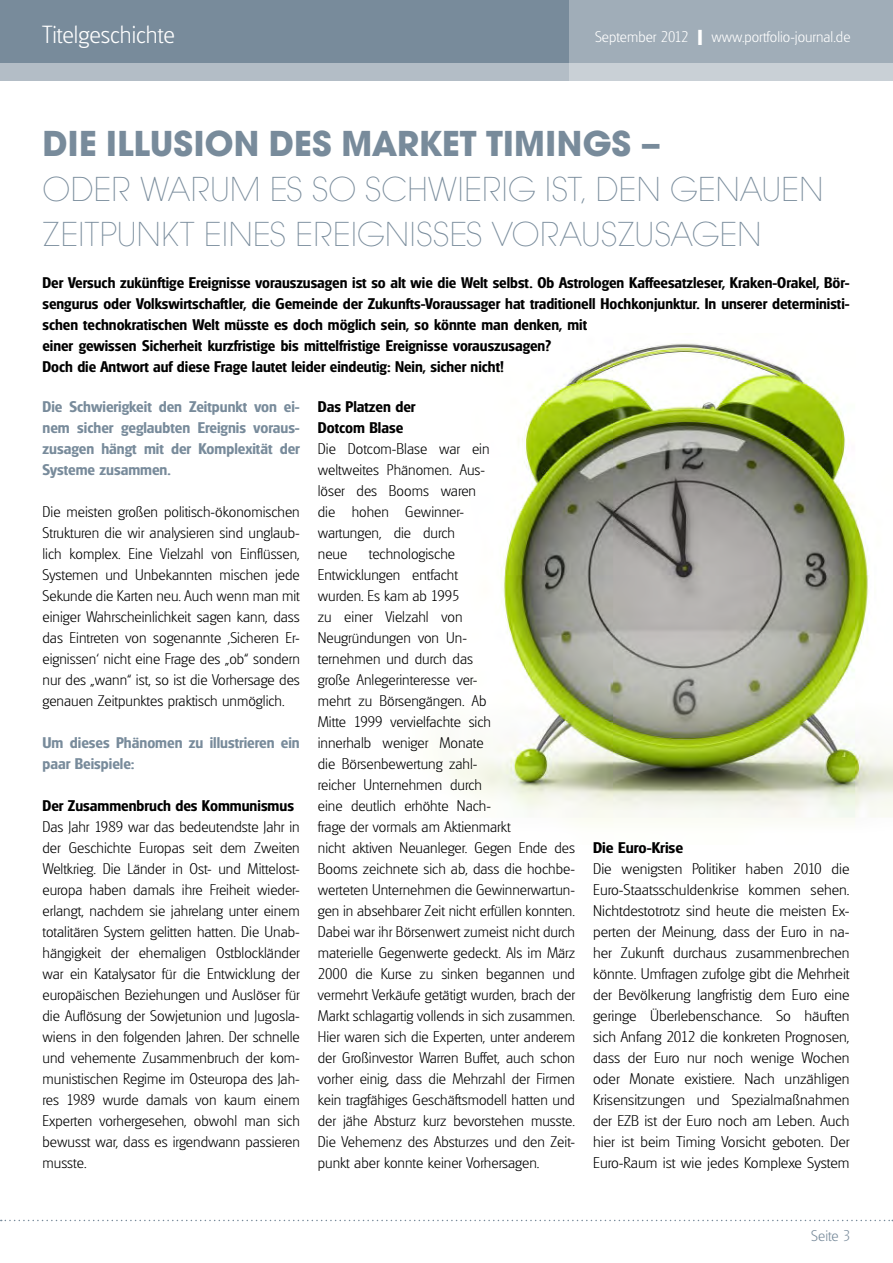
<style>
.page{position:relative;width:893px;height:1263px;background:#fff}
.page>*{position:absolute;margin:0;border:0;box-sizing:border-box;transform-origin:0 0}
.t1{font:700 37.5px "Avignon";letter-spacing:.01em;color:#788b9b}
.t2{font:200 36px/45px "Avignon";color:#788b9b}
.t3{font:200 24px "Glasgow Serial";color:#fff}
.t4{font:200 15px/21px "Glasgow Serial";color:#000;text-align:justify}
.t5{font:200 15px/21px "Glasgow Serial";color:#000;text-align:justify;scale:1.04 1}
.t6{font:700 15px/21px "Glasgow Serial";color:#000}
.t7{font:700 15px/21px "Glasgow Serial";color:#788b9b;text-align:justify}
.t8{font:200 15px "Glasgow Serial";color:#fff}
.t9{font:700 15px "Glasgow Serial";color:#000;scale:1.04 1}
.t10{font:200 15px "Glasgow Serial";color:#788b9b}
.s1{font-weight:700;font-size:21px}
</style>
<div class="page">
<div style="left:0;top:0;width:893px;height:81px;background:#788b9b"></div>
<div style="left:0;top:64px;width:893px;height:17px;background:#b3bdc6"></div>
<svg style="left:570px;top:0;width:323px;height:81px;background:#a9b4be"></svg>
<img style="left:446px;top:343px;width:447px;height:481px">
<svg style="left:1px;top:1220px;width:892px;height:1px"></svg>
<h3 class="t3" style="left:43px;top:20px;width:134px">Titelgeschichte</h3>
<p class="t8" style="left:595px;top:27px;width:257px">September 2012 <span class="s1">I</span> www.portfolio-journal.de</p>
<h1 class="t1" style="left:43px;top:120px;width:620px">DIE ILLUSION DES MARKET TIMINGS –</h1>
<h2 class="t2" style="left:43px;top:167px;width:783px">ODER WARUM ES SO SCHWIERIG IST, DEN GENAUEN<br>ZEITPUNKT EINES EREIGNISSES VORAUSZUSAGEN</h2>
<p class="t6" style="left:43px;top:272px;width:809px">Der Versuch zukünftige Ereignisse vorauszusagen ist so alt wie die Welt selbst. Ob Astrologen Kaffeesatzleser, Kraken-Orakel, Bör&shy;sengurus oder Volkswirtschaftler, die Gemeinde der Zukunfts-Voraussager hat traditionell Hochkonjunktur. In unserer deterministi&shy;schen technokratischen Welt müsste es doch möglich sein, so könnte man denken, mit<br>einer gewissen Sicherheit kurzfristige bis mittelfristige Ereignisse vorauszusagen?<br>Doch die Antwort auf diese Frage lautet leider eindeutig: Nein, sicher nicht!</p>
<p class="t7" style="left:43px;top:396px;width:259px">Die Schwierigkeit den Zeitpunkt von ei&shy;nem sicher geglaubten Ereignis voraus&shy;zusagen hängt mit der Komplexität der Systeme zusammen.</p>
<p class="t4" style="left:43px;top:501px;width:259px">Die meisten großen politisch-ökonomischen Strukturen die wir analysieren sind unglaub&shy;lich komplex. Eine Vielzahl von Einflüssen, Systemen und Unbekannten mischen jede Sekunde die Karten neu. Auch wenn man mit einiger Wahrscheinlichkeit sagen kann, dass das Eintreten von sogenannte ‚Sicheren Er&shy;eignissen‘ nicht eine Frage des „ob“ sondern nur des „wann“ ist, so ist die Vorhersage des genauen Zeitpunktes praktisch unmöglich.</p>
<p class="t7" style="left:43px;top:732px;width:259px">Um dieses Phänomen zu illustrieren ein paar Beispiele:</p>
<p class="t6" style="left:43px;top:795px;width:253px">Der Zusammenbruch des Kommunismus</p>
<p class="t4" style="left:43px;top:816px;width:259px">Das Jahr 1989 war das bedeutendste Jahr in der Geschichte Europas seit dem Zweiten Weltkrieg. Die Länder in Ost- und Mittelost&shy;europa haben damals ihre Freiheit wieder&shy;erlangt, nachdem sie jahrelang unter einem totalitären System gelitten hatten. Die Unab&shy;hängigkeit der ehemaligen Ostblockländer war ein Katalysator für die Entwicklung der europäischen Beziehungen und Auslöser für die Auflösung der Sowjetunion und Jugosla&shy;wiens in den folgenden Jahren. Der schnelle und vehemente Zusammenbruch der kom&shy;munistischen Regime im Osteuropa des Jah&shy;res 1989 wurde damals von kaum einem Experten vorhergesehen, obwohl man sich bewusst war, dass es irgendwann passieren musste.</p>
<p class="t6" style="left:318px;top:396px;width:99px">Das Platzen der<br>Dotcom Blase</p>
<p class="t4" style="left:318px;top:438px;width:173px;text-align:left">Die Dotcom-Blase war ein weltweites Phänomen. Aus&shy;löser des Booms waren die hohen Gewinner&shy;wartungen, die durch<br>neue</p>
<p class="t4" style="left:318px;top:543px;width:259px;text-align:left;text-indent:51px">technologische<br>Entwicklungen entfacht<br>wurden. Es kam ab 1995<br>zu einer Vielzahl von<br>Neugründungen von Un-<br>ternehmen und durch das<br>große Anlegerinteresse ver-<br>mehrt zu Börsengängen. Ab<br>Mitte 1999 vervielfachte sich<br>innerhalb weniger Monate<br>die Börsenbewertung zahl-<br>reicher Unternehmen durch<br>eine deutlich erhöhte Nach-<br>frage der vormals am Aktienmarkt<br>nicht aktiven Neuanleger. Gegen Ende des Booms zeichnete sich ab, dass die hochbe&shy;werteten Unternehmen die Gewinnerwartun&shy;gen in absehbarer Zeit nicht erfüllen konnten.<br>Dabei war ihr Börsenwert zumeist nicht durch materielle Gegenwerte gedeckt. Als im März 2000 die Kurse zu sinken begannen und vermehrt Verkäufe getätigt wurden, brach der Markt schlagartig vollends in sich zusammen.<br>Hier waren sich die Experten, unter anderem der Großinvestor Warren Buffet, auch schon vorher einig, dass die Mehrzahl der Firmen kein tragfähiges Geschäftsmodell hatten und der jähe Absturz kurz bevorstehen musste.<br>Die Vehemenz des Absturzes und den Zeit&shy;punkt aber konnte keiner Vorhersagen.</p>
<p class="t9" style="left:593px;top:838px;width:88px">Die Euro-Krise</p>
<p class="t5" style="left:593px;top:858px;width:248px">Die wenigsten Politiker haben 2010 die Euro-Staatsschuldenkrise kommen sehen.<br>Nichtdestotrotz sind heute die meisten Ex&shy;perten der Meinung, dass der Euro in na&shy;her Zukunft durchaus zusammenbrechen könnte. Umfragen zufolge gibt die Mehrheit der Bevölkerung langfristig dem Euro eine geringe Überlebenschance. So häuften sich Anfang 2012 die konkreten Prognosen, dass der Euro nur noch wenige Wochen oder Monate existiere. Nach unzähligen Krisensitzungen und Spezialmaßnahmen der EZB ist der Euro noch am Leben. Auch hier ist beim Timing Vorsicht geboten. Der Euro-Raum ist wie jedes Komplexe System</p>
<p class="t10" style="left:811px;top:1227px;width:41px">Seite 3</p>
</div>
